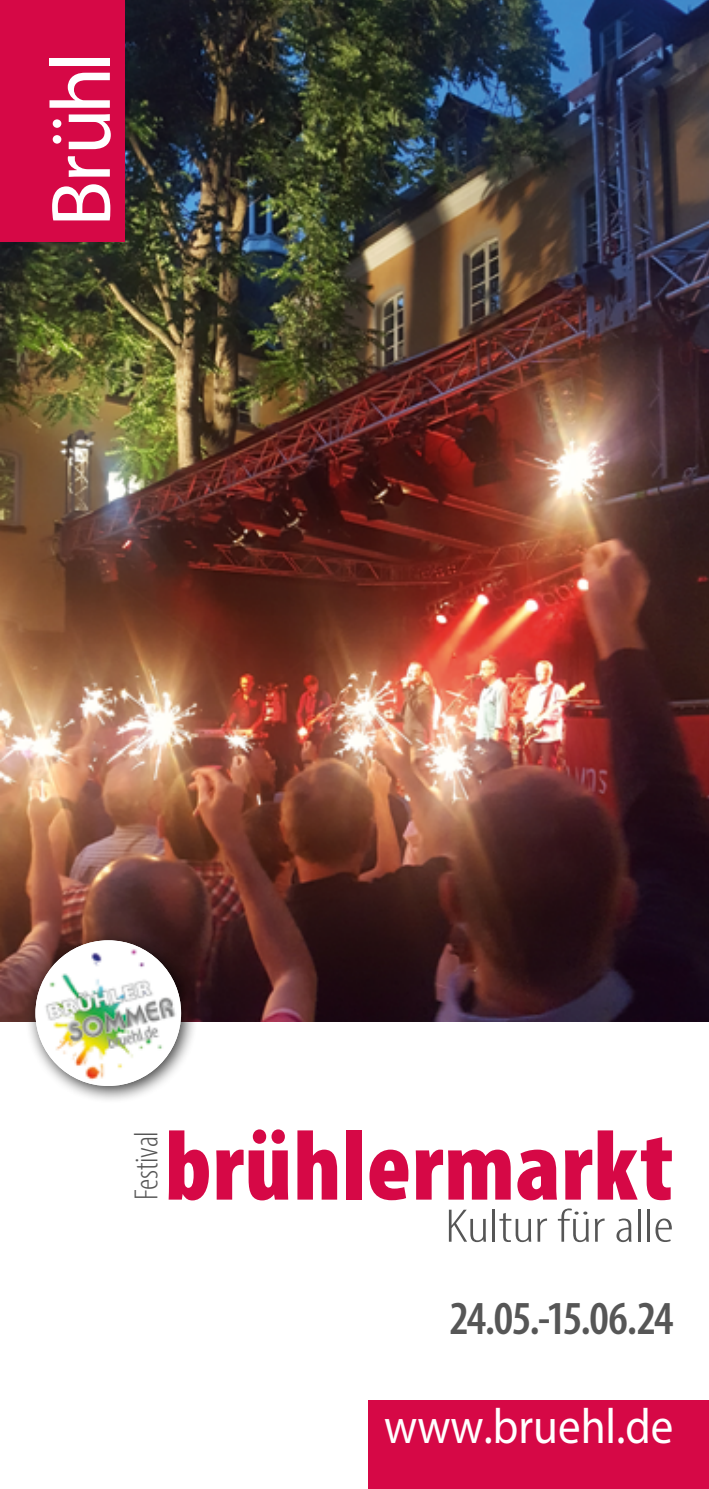
<style>
.page{position:relative;width:709px;height:1489px;background:#fff}
.page>*{position:absolute;margin:0;border:0;box-sizing:border-box;transform-origin:0 0}
.t1{font:900 condensed 100px "Myriad Pro";letter-spacing:.01em;color:#d60846}
.t2{font:85px "Myriad Pro";letter-spacing:-.04em;color:#fff}
.t3{font:49.5px "Myriad Pro";color:#fff;scale:.91 1}
.t4{font:600 condensed 47.5px "Myriad Pro";letter-spacing:-.04em;color:#565656}
.t5{font:300 condensed 47.5px "Myriad Pro";letter-spacing:-.01em;color:#565656;scale:1.3 1}
.t6{font:300 condensed 33.75px "Myriad Pro";letter-spacing:-.005em;color:#565656}
</style>
<div class="page">
<img style="left:0;top:0;width:709px;height:1020px">
<div style="left:0;top:0;width:124px;height:241px;background:#d60846"></div>
<div style="left:369px;top:1400px;width:340px;height:88px;background:#d60846"></div>
<div style="left:25px;top:929px;width:173px;height:174px;background:#000;opacity:.75"></div>
<img style="left:35px;top:940px;width:146px;height:145px;border-radius:73px">
<h2 class="t2" style="left:29px;top:227px;width:177px;rotate:-90deg">Brühl</h2>
<p class="t6" style="left:126px;top:1200px;width:71px;rotate:-90deg">Festival</p>
<h1 class="t1" style="left:165px;top:1102px;width:510px">brühlermarkt</h1>
<p class="t5" style="left:445px;top:1197px;width:177px">Kultur für alle</p>
<p class="t4" style="left:449px;top:1288px;width:226px">24.05.-15.06.24</p>
<p class="t3" style="left:384px;top:1395px;width:319px">www.bruehl.de</p>
</div>
